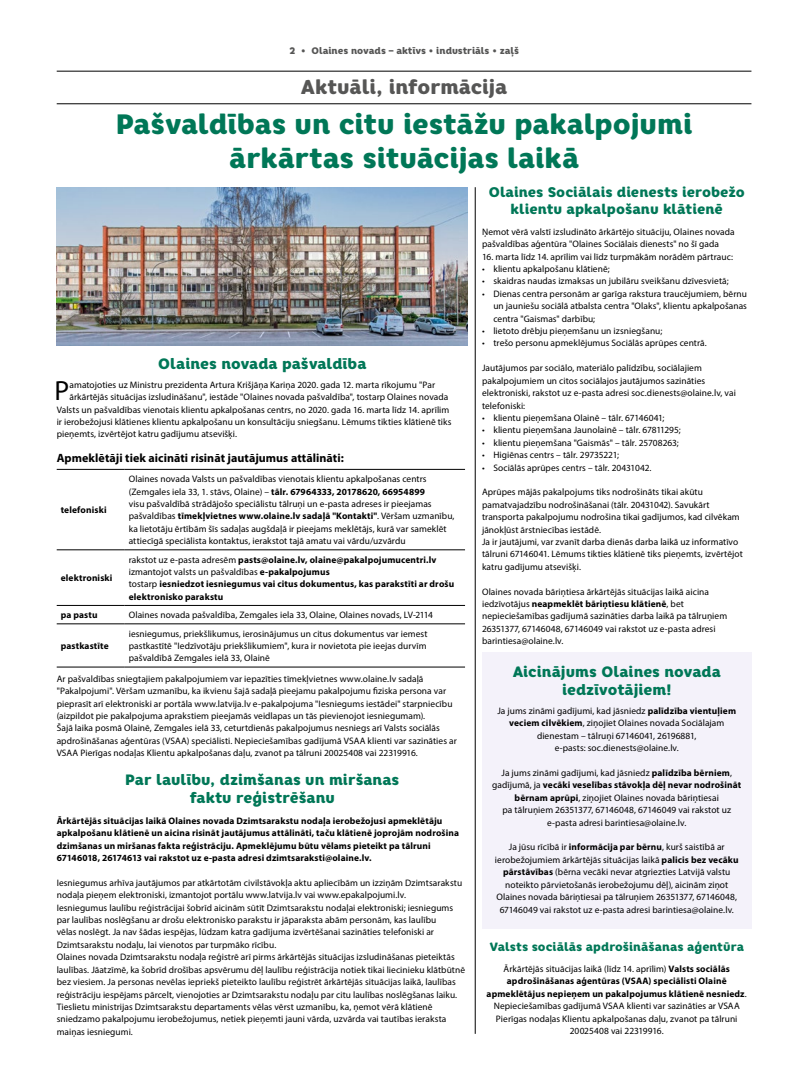
<style>
.page{position:relative;width:794px;height:1092px;background:#fff}
.page>*{position:absolute;margin:0;border:0;box-sizing:border-box;transform-origin:0 0}
.t1{font:900 28px/33.6px "Core Rhino 85";color:#007757;text-align:center}
.t2{font:27.8px "Myriad Pro";color:#000}
.t3{font:900 20px "Core Rhino 85";color:#565655}
.t4{font:900 15px/18px "Core Rhino 85";letter-spacing:.005em;color:#007757;text-align:center}
.t5{font:900 14px/16.8px "Core Rhino 85";color:#007757;text-align:center}
.t6{font:700 12px "Myriad Pro";letter-spacing:.005em;color:#000}
.t7{font:900 12px "Core Rhino 85";letter-spacing:.005em;color:#007757}
.t8{font:900 9.5px "Core Rhino 85";color:#565655}
.t9{font:9.4px/12.4px "Myriad Pro";letter-spacing:.005em;color:#000}
.t10{font:700 9.4px/12.4px "Myriad Pro";letter-spacing:.015em;color:#000}
.s1{font-weight:700}
.s2{font-weight:400}
</style>
<div class="page">
<hr style="left:57px;top:71px;width:694px;height:1px;background:#000">
<hr style="left:57px;top:103px;width:694px;height:1px;background:#000">
<hr style="left:57px;top:469px;width:68px;height:1px;background:#000">
<hr style="left:125px;top:469px;width:340px;height:1px;background:#000">
<hr style="left:57px;top:549px;width:68px;height:1px;background:#000">
<hr style="left:125px;top:549px;width:340px;height:1px;background:#000">
<hr style="left:57px;top:605px;width:68px;height:1px;background:#000">
<hr style="left:125px;top:605px;width:340px;height:1px;background:#000">
<hr style="left:57px;top:623px;width:68px;height:1px;background:#000">
<hr style="left:125px;top:623px;width:340px;height:1px;background:#000">
<hr style="left:57px;top:666px;width:68px;height:1px;background:#000">
<hr style="left:125px;top:666px;width:340px;height:1px;background:#000">
<img style="left:57px;top:187px;width:411px;height:158px">
<div style="left:482px;top:652px;width:269px;height:276px;background:#f4f2fa"></div>
<hr style="left:475px;top:187px;width:1px;height:846px;background:#000">
<p class="t8" style="left:289px;top:44px;width:231px">2 • Olaines novads – aktīvs • industriāls • zaļš</p>
<h3 class="t3" style="left:301px;top:74px;width:208px">Aktuāli, informācija</h3>
<h1 class="t1" style="left:116px;top:107px;width:578px">Pašvaldības un citu iestāžu pakalpojumi ārkārtas situācijas laikā</h1>
<h3 class="t4" style="left:158px;top:355px;width:210px">Olaines novada pašvaldība</h3>
<h2 class="t2" style="left:55px;top:374px;width:16px">P</h2>
<p class="t9" style="left:70px;top:378px;width:367px">amatojoties uz Ministru prezidenta Artura Krišjāņa Kariņa 2020. gada 12. marta rīkojumu "Par</p>
<p class="t9" style="left:70px;top:391px;width:380px">ārkārtējās situācijas izsludināšanu", iestāde "Olaines novada pašvaldība", tostarp Olaines novada</p>
<p class="t9" style="left:57px;top:403px;width:394px">Valsts un pašvaldības vienotais klientu apkalpošanas centrs, no 2020. gada 16. marta līdz 14. aprīlim</p>
<p class="t9" style="left:57px;top:415px;width:396px">ir ierobežojusi klātienes klientu apkalpošanu un konsultāciju sniegšanu. Lēmums tikties klātienē tiks</p>
<p class="t9" style="left:57px;top:428px;width:182px">pieņemts, izvērtējot katru gadījumu atsevišķi.</p>
<p class="t6" style="left:57px;top:450px;width:288px">Apmeklētāji tiek aicināti risināt jautājumus attālināti:</p>
<p class="t10" style="left:61px;top:503px;width:47px">telefoniski</p>
<p class="t10" style="left:61px;top:571px;width:53px">elektroniski</p>
<p class="t9" style="left:129px;top:472px;width:327px">Olaines novada Valsts un pašvaldības vienotais klientu apkalpošanas centrs (Zemgales iela 33, 1. stāvs, Olaine) – <span class="s1">tālr. 67964333, 20178620, 66954899<br></span>visu pašvaldībā strādājošo speciālistu tālruņi un e-pasta adreses ir pieejamas pašvaldības <span class="s1">tīmekļvietnes www.olaine.lv sadaļā "Kontakti"</span>. Vēršam uzmanību, ka lietotāju ērtībām šīs sadaļas augšdaļā ir pieejams meklētājs, kurā var sameklēt attiecīgā speciālista kontaktus, ierakstot tajā amatu vai vārdu/uzvārdu</p>
<p class="t10" style="left:129px;top:553px;width:327px"><span class="s2">rakstot uz e-pasta adresēm</span> pasts@olaine.lv, olaine@pakalpojumucentri.lv <span class="s2">izmantojot valsts un pašvaldības</span> e-pakalpojumus<br><span class="s2">tostarp</span> iesniedzot iesniegumus vai citus dokumentus, kas parakstīti ar drošu elektronisko parakstu</p>
<p class="t10" style="left:61px;top:608px;width:38px">pa pastu</p>
<p class="t9" style="left:129px;top:608px;width:306px">Olaines novada pašvaldība, Zemgales iela 33, Olaine, Olaines novads, LV-2114</p>
<p class="t10" style="left:61px;top:639px;width:50px">pastkastīte</p>
<p class="t9" style="left:129px;top:627px;width:300px;text-align:justify">iesniegumus, priekšlikumus, ierosinājumus un citus dokumentus var iemest pastkastītē "Iedzīvotāju priekšlikumiem", kura ir novietota pie ieejas durvīm pašvaldībā Zemgales ielā 33, Olainē</p>
<p class="t9" style="left:57px;top:672px;width:401px">Ar pašvaldības sniegtajiem pakalpojumiem var iepazīties tīmekļvietnes www.olaine.lv sadaļā "Pakalpojumi". Vēršam uzmanību, ka ikvienu šajā sadaļā pieejamu pakalpojumu fiziska persona var pieprasīt arī elektroniski ar portāla www.latvija.lv e-pakalpojuma "Iesniegums iestādei" starpniecību (aizpildot pie pakalpojuma aprakstiem pieejamās veidlapas un tās pievienojot iesniegumam).<br>Šajā laika posmā Olainē, Zemgales ielā 33, ceturtdienās pakalpojumus nesniegs arī Valsts sociālās apdrošināšanas aģentūras (VSAA) speciālisti. Nepieciešamības gadījumā VSAA klienti var sazināties ar VSAA Pierīgas nodaļas Klientu apkalpošanas daļu, zvanot pa tālruni 20025408 vai 22319916.</p>
<h3 class="t4" style="left:125px;top:770px;width:276px">Par laulību, dzimšanas un miršanas faktu reģistrēšanu</h3>
<p class="t10" style="left:57px;top:814px;width:404px">Ārkārtējās situācijas laikā Olaines novada Dzimtsarakstu nodaļa ierobežojusi apmeklētāju apkalpošanu klātienē un aicina risināt jautājumus attālināti, taču klātienē joprojām nodrošina dzimšanas un miršanas fakta reģistrāciju. Apmeklējumu būtu vēlams pieteikt pa tālruni 67146018, 26174613 vai rakstot uz e-pasta adresi dzimtsaraksti@olaine.lv.</p>
<p class="t9" style="left:57px;top:876px;width:410px">Iesniegumus arhīva jautājumos par atkārtotām civilstāvokļa aktu apliecībām un izziņām Dzimtsarakstu nodaļa pieņem elektroniski, izmantojot portālu www.latvija.lv vai www.epakalpojumi.lv.<br>Iesniegumus laulību reģistrācijai šobrīd aicinām sūtīt Dzimtsarakstu nodaļai elektroniski; iesniegums par laulības noslēgšanu ar drošu elektronisko parakstu ir jāparaksta abām personām, kas laulību<br>vēlas noslēgt. Ja nav šādas iespējas, lūdzam katra gadījuma izvērtēšanai sazināties telefoniski ar Dzimtsarakstu nodaļu, lai vienotos par turpmāko rīcību.<br>Olaines novada Dzimtsarakstu nodaļa reģistrē arī pirms ārkārtējās situācijas izsludināšanas pieteiktās laulības. Jāatzīmē, ka šobrīd drošības apsvērumu dēļ laulību reģistrācija notiek tikai liecinieku klātbūtnē bez viesiem. Ja personas nevēlas iepriekš pieteikto laulību reģistrēt ārkārtējās situācijas laikā, laulības reģistrāciju iespējams pārcelt, vienojoties ar Dzimtsarakstu nodaļu par citu laulības noslēgšanas laiku.<br>Tieslietu ministrijas Dzimtsarakstu departaments vēlas vērst uzmanību, ka, ņemot vērā klātienē sniedzamo pakalpojumu ierobežojumus, netiek pieņemti jauni vārda, uzvārda vai tautības ieraksta maiņas iesniegumi.</p>
<h3 class="t5" style="left:489px;top:184px;width:257px">Olaines Sociālais dienests ierobežo klientu apkalpošanu klātienē</h3>
<p class="t9" style="left:482px;top:225px;width:254px">Ņemot vērā valstī izsludināto ārkārtējo situāciju, Olaines novada pašvaldības aģentūra "Olaines Sociālais dienests" no šī gada</p>
<p class="t9" style="left:482px;top:250px;width:252px">16. marta līdz 14. aprīlim vai līdz turpmākām norādēm pārtrauc:</p>
<p class="t9" style="left:482px;top:262px;width:129px">• klientu apkalpošanu klātienē;</p>
<p class="t9" style="left:482px;top:275px;width:248px">• skaidras naudas izmaksas un jubilāru sveikšanu dzīvesvietā;</p>
<p class="t9" style="left:493px;top:287px;width:255px;text-align:justify;text-indent:-11px">• Dienas centra personām ar garīga rakstura traucējumiem, bērnu un jauniešu sociālā atbalsta centra "Olaks", klientu apkalpošanas centra "Gaismas" darbību;</p>
<p class="t9" style="left:482px;top:324px;width:182px">• lietoto drēbju pieņemšanu un izsniegšanu;</p>
<p class="t9" style="left:482px;top:337px;width:226px">• trešo personu apmeklējumus Sociālās aprūpes centrā.</p>
<p class="t9" style="left:482px;top:362px;width:255px">Jautājumos par sociālo, materiālo palīdzību, sociālajiem pakalpojumiem un citos sociālajos jautājumos sazināties elektroniski, rakstot uz e-pasta adresi soc.dienests@olaine.lv, vai telefoniski:</p>
<p class="t9" style="left:482px;top:411px;width:184px">• klientu pieņemšana Olainē – tālr. 67146041;</p>
<p class="t9" style="left:482px;top:424px;width:200px">• klientu pieņemšana Jaunolainē – tālr. 67811295;</p>
<p class="t9" style="left:482px;top:436px;width:198px">• klientu pieņemšana "Gaismās" – tālr. 25708263;</p>
<p class="t9" style="left:482px;top:448px;width:138px">• Higiēnas centrs – tālr. 29735221;</p>
<p class="t9" style="left:482px;top:461px;width:171px">• Sociālās aprūpes centrs – tālr. 20431042.</p>
<p class="t9" style="left:482px;top:486px;width:262px">Aprūpes mājās pakalpojums tiks nodrošināts tikai akūtu pamatvajadzību nodrošināšanai (tālr. 20431042). Savukārt transporta pakalpojumu nodrošina tikai gadījumos, kad cilvēkam jānokļūst ārstniecības iestādē.<br>Ja ir jautājumi, var zvanīt darba dienās darba laikā uz informatīvo tālruni 67146041. Lēmums tikties klātienē tiks pieņemts, izvērtējot katru gadījumu atsevišķi.</p>
<p class="t9" style="left:482px;top:585px;width:247px">Olaines novada bāriņtiesa ārkārtējās situācijas laikā aicina iedzīvotājus <span class="s1">neapmeklēt bāriņtiesu klātienē</span>, bet nepieciešamības gadījumā sazināties darba laikā pa tālruņiem 26351377, 67146048, 67146049 vai rakstot uz e-pasta adresi barintiesa@olaine.lv.</p>
<h3 class="t4" style="left:513px;top:662px;width:209px">Aicinājums Olaines novada iedzīvotājiem!</h3>
<p class="t9" style="left:497px;top:704px;width:240px;text-align:center">Ja jums zināmi gadījumi, kad jāsniedz <span class="s1">palīdzība vientuļiem veciem cilvēkiem</span>, ziņojiet Olaines novada Sociālajam dienestam – tālruņi 67146041, 26196881,<br>e-pasts: soc.dienests@olaine.lv.</p>
<p class="t9" style="left:492px;top:766px;width:251px;text-align:center">Ja jums zināmi gadījumi, kad jāsniedz <span class="s1">palīdzība bērniem</span>, gadījumā, ja <span class="s1">vecāki veselības stāvokļa dēļ nevar nodrošināt bērnam aprūpi</span>, ziņojiet Olaines novada bāriņtiesai<br>pa tālruņiem 26351377, 67146048, 67146049 vai rakstot uz e-pasta adresi barintiesa@olaine.lv.</p>
<p class="t9" style="left:495px;top:840px;width:245px;text-align:center">Ja jūsu rīcībā ir <span class="s1">informācija par bērnu</span>, kurš saistībā ar ierobežojumiem ārkārtējās situācijas laikā <span class="s1">palicis bez vecāku pārstāvības</span> (bērna vecāki nevar atgriezties Latvijā valstu noteikto pārvietošanās ierobežojumu dēļ), aicinām ziņot Olaines novada bāriņtiesai pa tālruņiem 26351377, 67146048, 67146049 vai rakstot uz e-pasta adresi barintiesa@olaine.lv.</p>
<p class="t7" style="left:489px;top:939px;width:256px">Valsts sociālās apdrošināšanas aģentūra</p>
<p class="t9" style="left:486px;top:962px;width:262px;text-align:center">Ārkārtējās situācijas laikā (līdz 14. aprīlim) <span class="s1">Valsts sociālās apdrošināšanas aģentūras (VSAA) speciālisti Olainē apmeklētājus nepieņem un pakalpojumus klātienē nesniedz</span>.<br>Nepieciešamības gadījumā VSAA klienti var sazināties ar VSAA Pierīgas nodaļas Klientu apkalpošanas daļu, zvanot pa tālruni 20025408 vai 22319916.</p>
</div>
